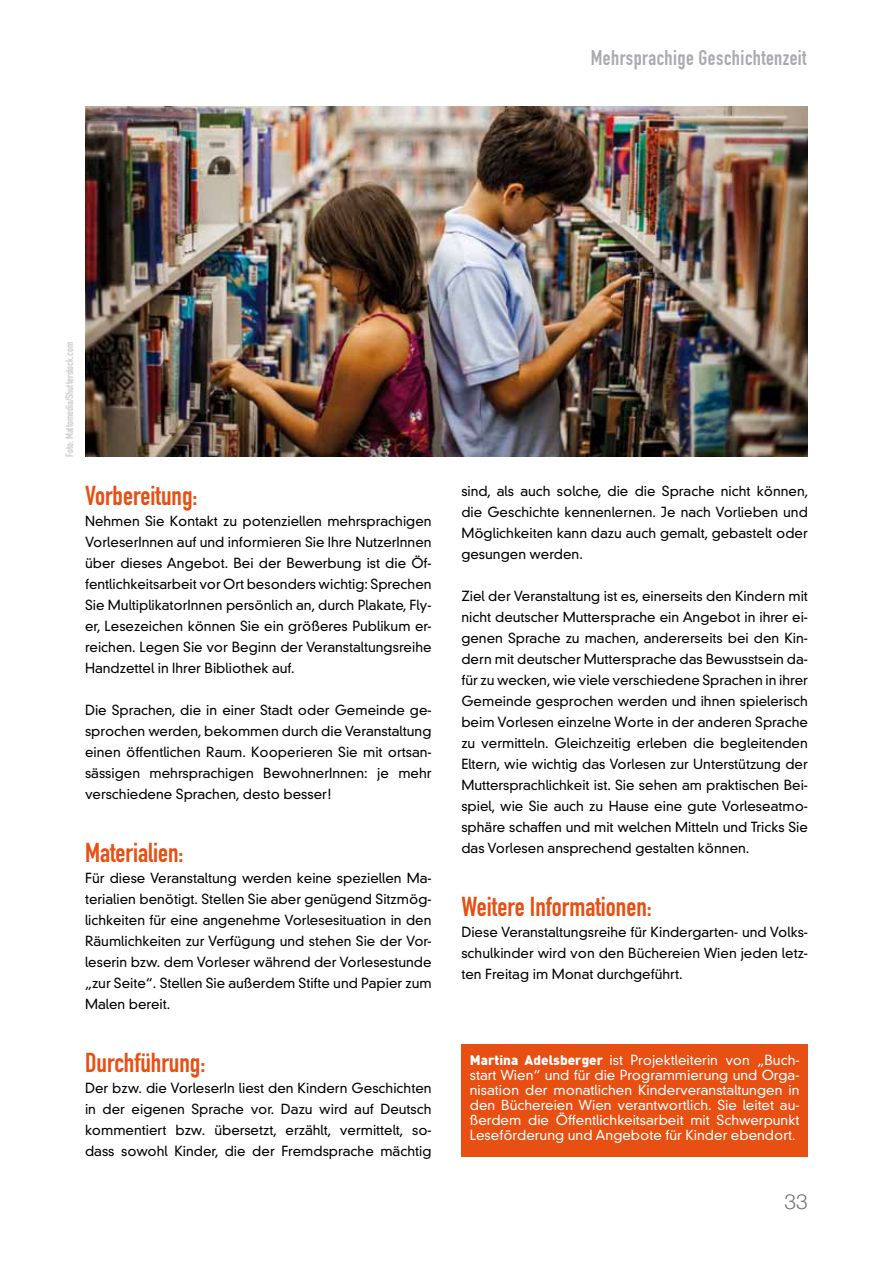
<style>
.page{position:relative;width:893px;height:1263px;background:#fff}
.page>*{position:absolute;margin:0;border:0;box-sizing:border-box;transform-origin:0 0}
.t1{font:27px "DIN Engschrift";color:#e74f13}
.t2{font:21px "DIN Engschrift";letter-spacing:.02em;color:#aaabb0}
.t3{font:300 21px "Helvetica Neue LT";color:#707172}
.t4{font:300 13.5px/21px "DIN Neuzeit Grotesk";color:#000;text-align:justify}
.t5{font:300 13.5px/15px "DIN Neuzeit Grotesk";color:#fff;text-align:justify}
.t6{font:10.5px "DIN Engschrift";color:#cbcdce}
.s1{font-family:"DIN";font-weight:900}
</style>
<div class="page">
<div style="left:461px;top:1044px;width:347px;height:113px;background:#e74f13"></div>
<img style="left:85px;top:107px;width:723px;height:350px">
<h2 class="t2" style="left:591px;top:45px;width:217px">Mehrsprachige Geschichtenzeit</h2>
<p class="t6" style="left:63px;top:457px;width:116px;rotate:-90deg">Foto: Mattomedia/Shutterstock.com</p>
<h1 class="t1" style="left:85px;top:480px;width:114px">Vorbereitung:</h1>
<p class="t4" style="left:85px;top:511px;width:348px">Nehmen Sie Kontakt zu potenziellen mehrsprachigen VorleserInnen auf und informieren Sie Ihre NutzerInnen über dieses Angebot. Bei der Bewerbung ist die Öf&shy;fentlichkeitsarbeit vor Ort besonders wichtig: Sprechen Sie MultiplikatorInnen persönlich an, durch Plakate, Fly&shy;er, Lesezeichen können Sie ein größeres Publikum er&shy;reichen. Legen Sie vor Beginn der Veranstaltungsreihe Handzettel in Ihrer Bibliothek auf.</p>
<p class="t4" style="left:85px;top:700px;width:348px">Die Sprachen, die in einer Stadt oder Gemeinde ge&shy;sprochen werden, bekommen durch die Veranstaltung einen öffentlichen Raum. Kooperieren Sie mit ortsan&shy;sässigen mehrsprachigen BewohnerInnen: je mehr verschiedene Sprachen, desto besser!</p>
<h1 class="t1" style="left:85px;top:837px;width:100px">Materialien:</h1>
<p class="t4" style="left:85px;top:868px;width:348px">Für diese Veranstaltung werden keine speziellen Ma&shy;terialien benötigt. Stellen Sie aber genügend Sitzmög&shy;lichkeiten für eine angenehme Vorlesesituation in den Räumlichkeiten zur Verfügung und stehen Sie der Vor&shy;leserin bzw. dem Vorleser während der Vorlesestunde „zur Seite“. Stellen Sie außerdem Stifte und Papier zum Malen bereit.</p>
<h1 class="t1" style="left:85px;top:1047px;width:122px">Durchführung:</h1>
<p class="t4" style="left:85px;top:1078px;width:348px">Der bzw. die VorleserIn liest den Kindern Geschichten in der eigenen Sprache vor. Dazu wird auf Deutsch kommentiert bzw. übersetzt, erzählt, vermittelt, so&shy;dass sowohl Kinder, die der Fremdsprache mächtig</p>
<p class="t4" style="left:461px;top:480px;width:348px">sind, als auch solche, die die Sprache nicht können, die Geschichte kennenlernen. Je nach Vorlieben und Möglichkeiten kann dazu auch gemalt, gebastelt oder gesungen werden.</p>
<p class="t4" style="left:461px;top:585px;width:348px">Ziel der Veranstaltung ist es, einerseits den Kindern mit nicht deutscher Muttersprache ein Angebot in ihrer ei&shy;genen Sprache zu machen, andererseits bei den Kin&shy;dern mit deutscher Muttersprache das Bewusstsein da&shy;für zu wecken, wie viele verschiedene Sprachen in ihrer Gemeinde gesprochen werden und ihnen spielerisch beim Vorlesen einzelne Worte in der anderen Sprache zu vermitteln. Gleichzeitig erleben die begleitenden Eltern, wie wichtig das Vorlesen zur Unterstützung der Muttersprachlichkeit ist. Sie sehen am praktischen Bei&shy;spiel, wie Sie auch zu Hause eine gute Vorleseatmo&shy;sphäre schaffen und mit welchen Mitteln und Tricks Sie das Vorlesen ansprechend gestalten können.</p>
<h1 class="t1" style="left:461px;top:890px;width:192px">Weitere Informationen:</h1>
<p class="t4" style="left:461px;top:921px;width:348px">Diese Veranstaltungsreihe für Kindergarten- und Volks&shy;schulkinder wird von den Büchereien Wien jeden letz&shy;ten Freitag im Monat durchgeführt.</p>
<p class="t5" style="left:470px;top:1052px;width:331px"><span class="s1">Martina Adelsberger</span> ist Projektleiterin von „Buch&shy;start Wien“ und für die Programmierung und Orga&shy;nisation der monatlichen Kinderveranstaltungen in den Büchereien Wien verantwortlich. Sie leitet au&shy;ßerdem die Öffentlichkeitsarbeit mit Schwerpunkt Leseförderung und Angebote für Kinder ebendort.</p>
<h2 class="t3" style="left:785px;top:1189px;width:25px">33</h2>
</div>
